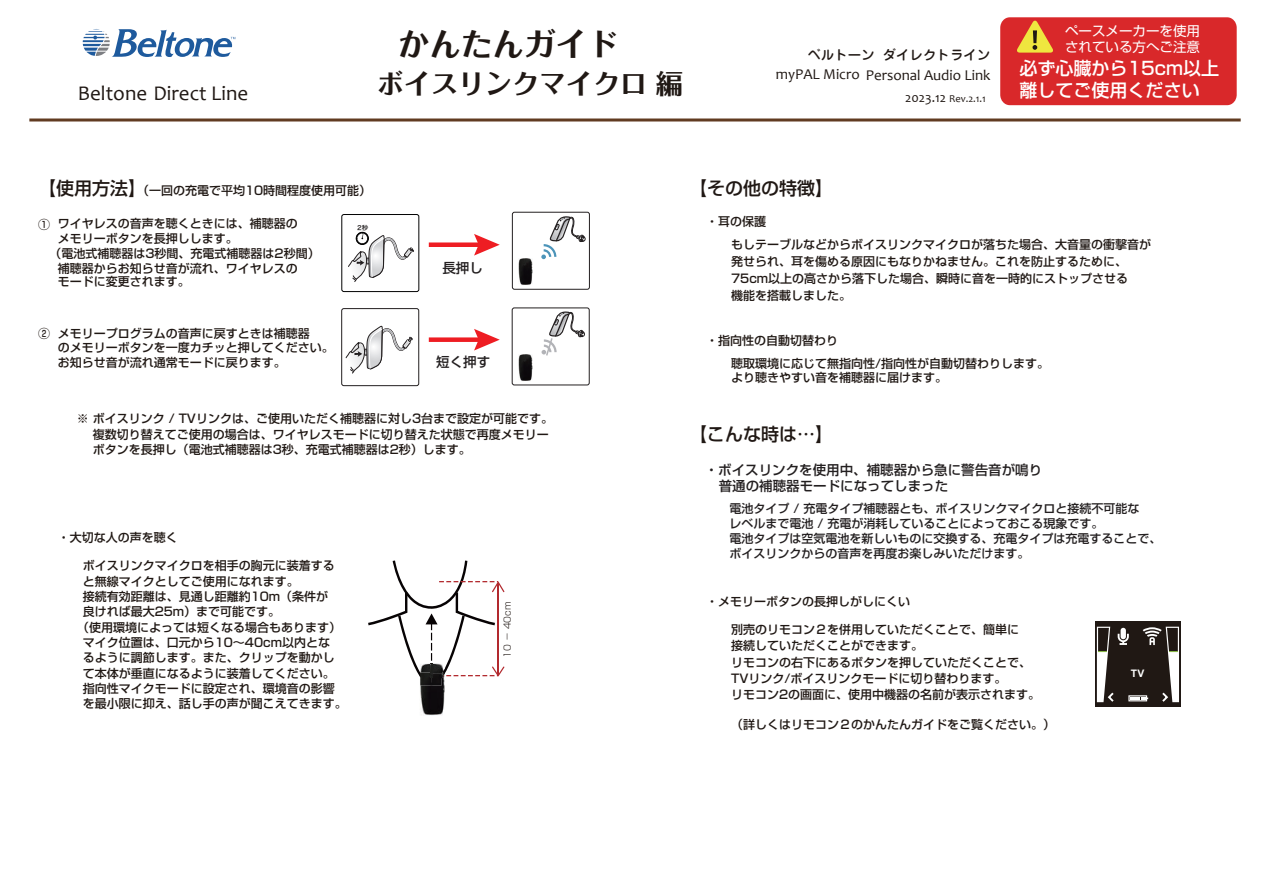
<style>
.page{position:relative;width:1263px;height:893px;background:#fff}
.page>*{position:absolute;margin:0;border:0;box-sizing:border-box;transform-origin:0 0}
.t1{font:31.5px "Folk Pro Bold 90 msp RKSJ H";color:#201814}
.t2{font:27px "Folk Pro Bold 90 msp RKSJ H";color:#201814}
.t3{font:21px "Candara";color:#211915}
.t4{font:18px "Shin Go Pr 5 Medium 90 msp RKSJ H";color:#201814}
.t5{font:18px "Shin Go Pr 5 Medium 90 msp RKSJ H";color:#fff}
.t6{font:15px "Candara";color:#211915}
.t7{font:13.5px/16px "Shin Go Pr 5 Medium 90 msp RKSJ H";color:#231f20}
.t8{font:13.5px/16.2px "Shin Go Pr 5 Regular 90 msp RKSJ H";color:#fff}
.t9{font:13.5px "Jun 34 Pro Medium 90 msp RKSJ H";color:#211915}
.t10{font:12px/16.2px "Shin Go Pr 5 Medium 90 msp RKSJ H";color:#201814}
.t11{font:12px/15.1px "Shin Go Pr 5 Medium 90 msp RKSJ H";color:#231f20}
.t12{font:10.5px "Candara";color:#211915}
.t13{font:700 10.35px "Arial";color:#fff}
.t14{font:9px "Shin Go Pr 5 Light 90 msp RKSJ H";color:#201814}
.s1{font-size:13.5px}
</style>
<div class="page">
<svg style="left:83px;top:29px;width:152px;height:28px"></svg>
<hr style="left:29px;top:118px;width:1212px;height:3px;background:#613b21">
<img style="left:420px;top:685px;width:25px;height:31px">
<svg style="left:368px;top:560px;width:136px;height:125px"></svg>
<div style="left:1095px;top:621px;width:86px;height:85px;background:linear-gradient(to right,#201814,#211915)"></div>
<svg style="left:1097px;top:627px;width:82px;height:77px"></svg>
<div style="left:1000px;top:17px;width:237px;height:88px;background:#d9282a;border-radius:10px"></div>
<svg style="left:1017px;top:20px;width:36px;height:33px"></svg>
<div style="left:512px;top:212px;width:78px;height:78px;border:1px solid #231f20;border-radius:2px"></div>
<div style="left:429px;top:242px;width:53px;height:5px;background:#ee1d23"></div>
<svg style="left:474px;top:234px;width:26px;height:22px"></svg>
<div style="left:429px;top:337px;width:53px;height:5px;background:#ee1d23"></div>
<svg style="left:474px;top:329px;width:26px;height:21px"></svg>
<div style="left:512px;top:308px;width:77px;height:77px;border:1px solid #231f20;border-radius:2px"></div>
<div style="left:341px;top:308px;width:78px;height:78px;border:1px solid #231f20;border-radius:2px"></div>
<img style="left:519px;top:258px;width:13px;height:27px">
<img style="left:519px;top:354px;width:13px;height:27px">
<svg style="left:541px;top:311px;width:44px;height:45px"></svg>
<svg style="left:541px;top:216px;width:44px;height:43px"></svg>
<div style="left:341px;top:214px;width:78px;height:78px;border:1px solid #030303;border-radius:2px"></div>
<svg style="left:345px;top:325px;width:68px;height:62px"></svg>
<svg style="left:348px;top:231px;width:66px;height:62px"></svg>
<p class="t8" style="left:1065px;top:25px;width:136px">ペースメーカーを使用されている方へご注意</p>
<h3 class="t5" style="left:1020px;top:62px;width:201px">必ず心臓から15cm以上</h3>
<h1 class="t1" style="left:398px;top:32px;width:222px">かんたんガイド</h1>
<h2 class="t2" style="left:377px;top:74px;width:307px">ボイスリンクマイクロ 編</h2>
<p class="t9" style="left:807px;top:49px;width:185px">ベルトーン ダイレクトライン</p>
<p class="t6" style="left:776px;top:69px;width:216px">myPAL Micro Personal Audio Link</p>
<p class="t12" style="left:905px;top:95px;width:82px"><span class="s1">2023.12</span> Rev.2.1.1</p>
<h3 class="t3" style="left:78px;top:85px;width:172px">Beltone Direct Line</h3>
<h3 class="t5" style="left:1020px;top:83px;width:182px">離してご使用ください</h3>
<h3 class="t4" style="left:38px;top:182px;width:110px">【使用方法】</h3>
<p class="t10" style="left:137px;top:184px;width:236px">（一回の充電で平均10時間程度使用可能）</p>
<p class="t10" style="left:58px;top:217px;width:241px">ワイヤレスの音声を聴くときには、補聴器の</p>
<p class="t10" style="left:58px;top:232px;width:181px">メモリーボタンを長押しします。</p>
<p class="t10" style="left:49px;top:247px;width:272px">（電池式補聴器は3秒間、充電式補聴器は2秒間）</p>
<p class="t10" style="left:38px;top:218px;width:13px">①</p>
<p class="t10" style="left:58px;top:264px;width:241px;line-height:12.8px">補聴器からお知らせ音が流れ、ワイヤレスのモードに変更されます。</p>
<p class="t10" style="left:38px;top:327px;width:13px">②</p>
<p class="t10" style="left:58px;top:327px;width:277px;line-height:14.7px">メモリープログラムの音声に戻すときは補聴器<br>のメモリーボタンを一度カチッと押してください。お知らせ音が流れ通常モードに戻ります。</p>
<p class="t7" style="left:442px;top:261px;width:42px">長押し</p>
<p class="t7" style="left:436px;top:355px;width:55px">短く押す</p>
<p class="t10" style="left:77px;top:412px;width:478px">※ ボイスリンク / TVリンクは、ご使用いただく補聴器に対し3台まで設定が可能です。</p>
<p class="t10" style="left:77px;top:443px;width:396px">　 ボタンを長押し（電池式補聴器は3秒、充電式補聴器は2秒）します。</p>
<p class="t10" style="left:77px;top:428px;width:473px">　 複数切り替えてご使用の場合は、ワイヤレスモードに切り替えた状態で再度メモリー</p>
<p class="t10" style="left:58px;top:531px;width:121px">・大切な人の声を聴く</p>
<p class="t10" style="left:83px;top:559px;width:253px">ボイスリンクマイクロを相手の胸元に装着する</p>
<p class="t10" style="left:83px;top:575px;width:217px">と無線マイクとしてご使用になれます。</p>
<p class="t10" style="left:83px;top:590px;width:247px">接続有効距離は、見通し距離約10m（条件が</p>
<p class="t10" style="left:83px;top:605px;width:199px">良ければ最大25m）まで可能です。</p>
<p class="t10" style="left:77px;top:621px;width:266px">（使用環境によっては短くなる場合もあります）</p>
<p class="t10" style="left:83px;top:636px;width:249px">マイク位置は、口元から10～40cm以内とな</p>
<p class="t10" style="left:83px;top:651px;width:253px">るように調節します。また、クリップを動かし</p>
<p class="t10" style="left:83px;top:667px;width:253px">て本体が垂直になるように装着してください。</p>
<p class="t10" style="left:83px;top:682px;width:253px">指向性マイクモードに設定され、環境音の影響</p>
<p class="t10" style="left:83px;top:697px;width:265px">を最小限に抑え、話し手の声が聞こえてきます。</p>
<p class="t14" style="left:504px;top:658px;width:58px;rotate:-90deg">10 － 40cm</p>
<h3 class="t4" style="left:689px;top:182px;width:146px">【その他の特徴】</h3>
<p class="t10" style="left:731px;top:211px;width:421px;line-height:23.1px;text-indent:-25px">・耳の保護<br>もしテーブルなどからボイスリンクマイクロが落ちた場合、大音量の衝撃音が</p>
<p class="t10" style="left:731px;top:255px;width:399px;line-height:17px;text-align:justify">発せられ、耳を傷める原因にもなりかねません。これを防止するために、75cm以上の高さから落下した場合、瞬時に音を一時的にストップさせる機能を搭載しました。</p>
<p class="t10" style="left:731px;top:330px;width:319px;line-height:23.1px;text-indent:-25px">・指向性の自動切替わり<br>聴取環境に応じて無指向性/指向性が自動切替わりします。</p>
<p class="t10" style="left:731px;top:371px;width:217px">より聴きやすい音を補聴器に届けます。</p>
<h3 class="t4" style="left:689px;top:428px;width:146px">【こんな時は…】</h3>
<p class="t7" style="left:719px;top:463px;width:325px;text-indent:-14px">・ボイスリンクを使用中、補聴器から急に警告音が鳴り普通の補聴器モードになってしまった</p>
<p class="t11" style="left:730px;top:502px;width:433px">電池タイプ / 充電タイプ補聴器とも、ボイスリンクマイクロと接続不可能な<br>レベルまで電池 / 充電が消耗していることによっておこる現象です。<br>電池タイプは空気電池を新しいものに交換する、充電タイプは充電することで、ボイスリンクからの音声を再度お楽しみいただけます。</p>
<p class="t10" style="left:706px;top:595px;width:205px">・メモリーボタンの長押しがしにくい</p>
<p class="t10" style="left:731px;top:623px;width:311px">別売のリモコン２を併用していただくことで、簡単に<br>接続していただくことができます。<br>リモコンの右下にあるボタンを押していただくことで、<br>TVリンク/ボイスリンクモードに切り替わります。<br>リモコン2の画面に、使用中機器の名前が表示されます。</p>
<p class="t10" style="left:731px;top:718px;width:325px">（詳しくはリモコン２のかんたんガイドをご覧ください。）</p>
<p class="t13" style="left:1131px;top:667px;width:15px">TV</p>
</div>
